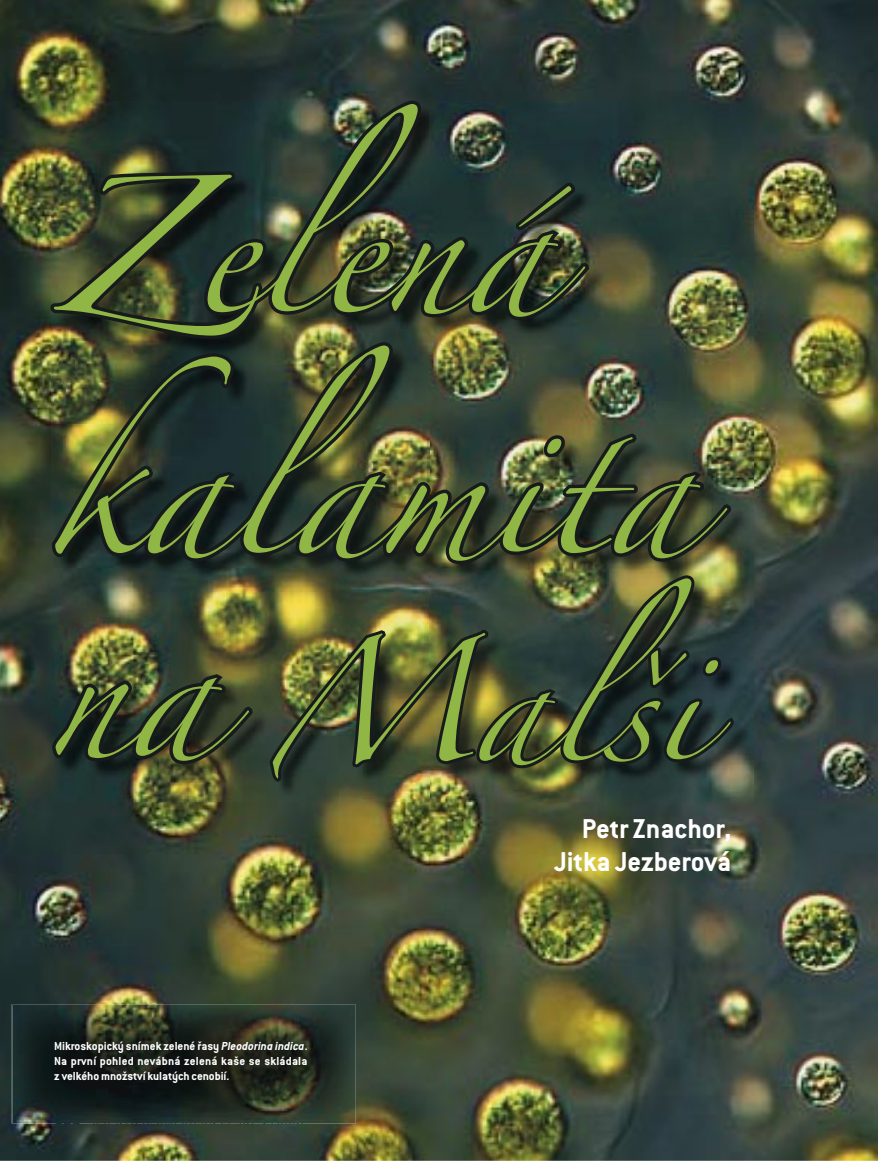
<style>
.page{position:relative;width:878px;height:1161px;background:#fff}
.page>*{position:absolute;margin:0;border:0;box-sizing:border-box;transform-origin:0 0}
.t1{font:123px/241.5px "Zapfino";letter-spacing:.005em;color:#90b646}
.t2{font:108px "Zapfino";color:#90b646}
.t3{font:700 30px/33px "Conduit Ce";letter-spacing:-.005em;color:#fff;text-align:right}
.t4{font:700 12.75px/15px "Condesign CE";letter-spacing:-.005em;color:#fff;text-align:justify}
.s1{font-size:123px}
.s2{font-style:italic}
</style>
<div class="page">
<img style="left:0;top:0;width:878px;height:1161px">
<img style="left:52px;top:102px;width:701px;height:699px">
<img style="left:47px;top:96px;width:700px;height:691px">
<img style="left:12px;top:1005px;width:343px;height:118px">
<h1 class="t1" style="left:47px;top:147px;width:648px">Zelená kalamita</h1>
<h2 class="t2" style="left:47px;top:659px;width:657px"><span class="s1">na</span> Malši</h2>
<h3 class="t3" style="left:554px;top:811px;width:179px">Petr Znachor,<br>Jitka Jezberová</h3>
<p class="t4" style="left:54px;top:1039px;width:255px">Mikroskopický snímek zelené řasy <span class="s2">Pleodorina indica</span>.<br>Na první pohled nevábná zelená kaše se skládala z velkého množství kulatých cenobií.</p>
</div>
